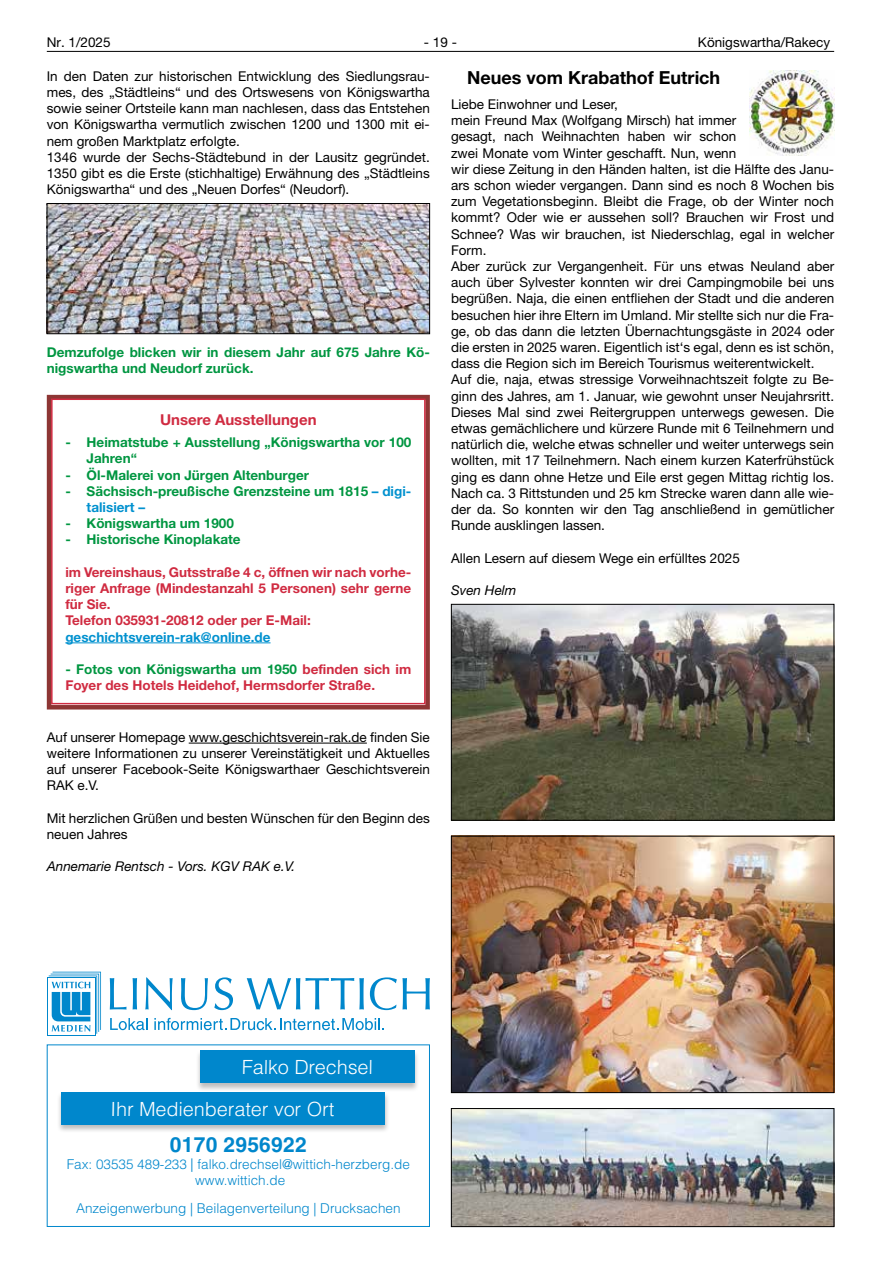
<style>
.page{position:relative;width:881px;height:1263px;background:#fff}
.page>*{position:absolute;margin:0;border:0;box-sizing:border-box;transform-origin:0 0}
.t1{font:700 21px "Helvetica LT";letter-spacing:.01em;color:#0087cc}
.t2{font:300 19.5px "Helvetica LT";color:#fff}
.t3{font:700 18px "Helvetica Neue LT";color:#000}
.t4{font:700 15px "Helvetica Neue LT";color:#d02b41}
.t5{font:13.5px/16.2px "Helvetica Neue LT";color:#000}
.t6{font:700 13.5px/16.2px "Helvetica Neue LT";color:#009641}
.t7{font:700 13.5px/16.2px "Helvetica Neue LT";color:#d02b41}
.t8{font:300 13.5px/16.2px "Helvetica LT";color:#0087cc;text-align:center}
.t9{font:italic 13.5px "Helvetica Neue LT";color:#000}
.t10{font:700 13.5px "Helvetica Neue LT";color:#0091cf}
.s1{color:#0091cf}
.s2{color:#009641}
.s3{font-family:"Helvetica Neue LT";font-weight:400}
</style>
<div class="page">
<hr style="left:47px;top:51px;width:786px;height:1px;background:#000">
<hr style="left:189px;top:743px;width:178px;height:1px;background:#000">
<img style="left:49px;top:205px;width:378px;height:127px">
<div style="left:47px;top:203px;width:382px;height:131px;border:1px solid #000"></div>
<img style="left:749px;top:70px;width:84px;height:85px">
<img style="left:453px;top:606px;width:378px;height:212px">
<div style="left:451px;top:604px;width:382px;height:216px;border:1px solid #000"></div>
<img style="left:453px;top:838px;width:378px;height:253px">
<div style="left:451px;top:836px;width:382px;height:257px;border:1px solid #000"></div>
<img style="left:453px;top:1110px;width:378px;height:115px">
<div style="left:451px;top:1108px;width:382px;height:119px;border:1px solid #000"></div>
<div style="left:47px;top:395px;width:382px;height:314px;border:4px solid #8d3634"></div>
<hr style="left:65px;top:642px;width:205px;height:1px;background:#0091cf">
<div style="left:51px;top:398px;width:374px;height:306px;border:2px solid #d02b41"></div>
<div style="left:47px;top:1044px;width:382px;height:183px;border:1px solid #0087cc"></div>
<div style="left:56px;top:1091px;width:333px;height:42px;background:#000;opacity:.26"></div>
<div style="left:61px;top:1092px;width:323px;height:32px;background:#0087cc"></div>
<svg style="left:110px;top:978px;width:27px;height:31px"></svg>
<svg style="left:145px;top:977px;width:27px;height:33px"></svg>
<svg style="left:181px;top:978px;width:27px;height:32px"></svg>
<svg style="left:214px;top:977px;width:19px;height:33px"></svg>
<svg style="left:247px;top:978px;width:117px;height:31px"></svg>
<svg style="left:370px;top:977px;width:59px;height:33px"></svg>
<div style="left:47px;top:977px;width:48px;height:59px;background:#0087cc"></div>
<div style="left:48px;top:978px;width:46px;height:57px;background:#fff"></div>
<svg style="left:49px;top:972px;width:52px;height:62px"></svg>
<svg style="left:110px;top:1018px;width:37px;height:12px"></svg>
<svg style="left:154px;top:1018px;width:230px;height:12px"></svg>
<div style="left:196px;top:1050px;width:224px;height:42px;background:#000;opacity:.26"></div>
<div style="left:200px;top:1050px;width:214px;height:33px;background:#0087cc"></div>
<p class="t5" style="left:47px;top:34px;width:65px">Nr. 1/2025</p>
<p class="t5" style="left:424px;top:34px;width:35px">- 19 -</p>
<p class="t5" style="left:697px;top:34px;width:133px">Königswartha/Rakecy</p>
<p class="t5" style="left:47px;top:68px;width:384px">In den Daten zur historischen Entwicklung des Siedlungsrau&shy;mes, des „Städtleins“ und des Ortswesens von Königswartha sowie seiner Ortsteile kann man nachlesen, dass das Entstehen von Königswartha vermutlich zwischen 1200 und 1300 mit ei&shy;nem großen Marktplatz erfolgte.<br>1346 wurde der Sechs-Städtebund in der Lausitz gegründet.<br>1350 gibt es die Erste (stichhaltige) Erwähnung des „Städtleins Königswartha“ und des „Neuen Dorfes“ (Neudorf).</p>
<p class="t6" style="left:47px;top:343px;width:384px">Demzufolge blicken wir in diesem Jahr auf 675 Jahre Kö&shy;nigswartha und Neudorf zurück.</p>
<p class="t4" style="left:160px;top:410px;width:158px">Unsere Ausstellungen</p>
<p class="t6" style="left:87px;top:434px;width:326px;text-indent:-21px">- Heimatstube + Ausstellung „Königswartha vor 100<br>Jahren“</p>
<p class="t6" style="left:65px;top:466px;width:245px">- Öl-Malerei von Jürgen Altenburger</p>
<p class="t6" style="left:87px;top:482px;width:326px;text-indent:-21px">- Sächsisch-preußische Grenzsteine um 1815 <span class="s1">– digi&shy;talisiert –</span></p>
<p class="t6" style="left:65px;top:515px;width:170px">- Königswartha um 1900</p>
<p class="t6" style="left:65px;top:531px;width:177px">- Historische Kinoplakate</p>
<p class="t7" style="left:65px;top:563px;width:347px">im Vereinshaus, Gutsstraße 4 c, öffnen wir nach vorhe&shy;riger Anfrage (Mindestanzahl 5 Personen) sehr gerne für Sie.<br>Telefon 035931-20812 oder per E-Mail:</p>
<p class="t10" style="left:65px;top:628px;width:207px">geschichtsverein-rak@online.de</p>
<p class="t7" style="left:65px;top:661px;width:347px"><span class="s2">- Fotos von Königswartha um 1950</span> befinden sich im<br>Foyer des Hotels Heidehof, Hermsdorfer Straße.</p>
<p class="t5" style="left:47px;top:729px;width:384px;text-align:justify">Auf unserer Homepage www.geschichtsverein-rak.de finden Sie weitere Informationen zu unserer Vereinstätigkeit und Aktuelles auf unserer Facebook-Seite Königswarthaer Geschichtsverein RAK e.V.</p>
<p class="t5" style="left:47px;top:810px;width:384px">Mit herzlichen Grüßen und besten Wünschen für den Beginn des neuen Jahres</p>
<p class="t9" style="left:47px;top:858px;width:250px">Annemarie Rentsch - Vors. KGV RAK e.V.</p>
<h3 class="t3" style="left:467px;top:67px;width:255px">Neues vom Krabathof Eutrich</h3>
<p class="t5" style="left:451px;top:96px;width:384px">Liebe Einwohner und Leser,<br>mein Freund Max (Wolfgang Mirsch) hat immer<br>gesagt, nach Weihnachten haben wir schon<br>zwei Monate vom Winter geschafft. Nun, wenn<br>wir diese Zeitung in den Händen halten, ist die Hälfte des Janu&shy;ars schon wieder vergangen. Dann sind es noch 8 Wochen bis zum Vegetationsbeginn. Bleibt die Frage, ob der Winter noch kommt? Oder wie er aussehen soll? Brauchen wir Frost und Schnee? Was wir brauchen, ist Niederschlag, egal in welcher Form.<br>Aber zurück zur Vergangenheit. Für uns etwas Neuland aber auch über Sylvester konnten wir drei Campingmobile bei uns begrüßen. Naja, die einen entfliehen der Stadt und die anderen besuchen hier ihre Eltern im Umland. Mir stellte sich nur die Fra&shy;ge, ob das dann die letzten Übernachtungsgäste in 2024 oder die ersten in 2025 waren. Eigentlich ist‘s egal, denn es ist schön, dass die Region sich im Bereich Tourismus weiterentwickelt.<br>Auf die, naja, etwas stressige Vorweihnachtszeit folgte zu Be&shy;ginn des Jahres, am 1. Januar, wie gewohnt unser Neujahrsritt.<br>Dieses Mal sind zwei Reitergruppen unterwegs gewesen. Die etwas gemächlichere und kürzere Runde mit 6 Teilnehmern und natürlich die, welche etwas schneller und weiter unterwegs sein wollten, mit 17 Teilnehmern. Nach einem kurzen Katerfrühstück ging es dann ohne Hetze und Eile erst gegen Mittag richtig los.<br>Nach ca. 3 Rittstunden und 25 km Strecke waren dann alle wie&shy;der da. So konnten wir den Tag anschließend in gemütlicher Runde ausklingen lassen.</p>
<p class="t5" style="left:451px;top:549px;width:290px">Allen Lesern auf diesem Wege ein erfülltes 2025</p>
<p class="t9" style="left:451px;top:582px;width:67px">Sven Helm</p>
<h2 class="t2" style="left:242px;top:1055px;width:133px">Falko Drechsel</h2>
<h2 class="t2" style="left:111px;top:1097px;width:226px">Ihr Medienberater vor Ort</h2>
<h1 class="t1" style="left:170px;top:1132px;width:138px">0170 2956922</h1>
<p class="t8" style="left:67px;top:1155px;width:344px">Fax: 03535 489-233 <span class="s3">|</span> falko.drechsel@wittich-herzberg.de www.wittich.de</p>
<p class="t8" style="left:76px;top:1200px;width:326px">Anzeigenwerbung | Beilagenverteilung | Drucksachen</p>
</div>
